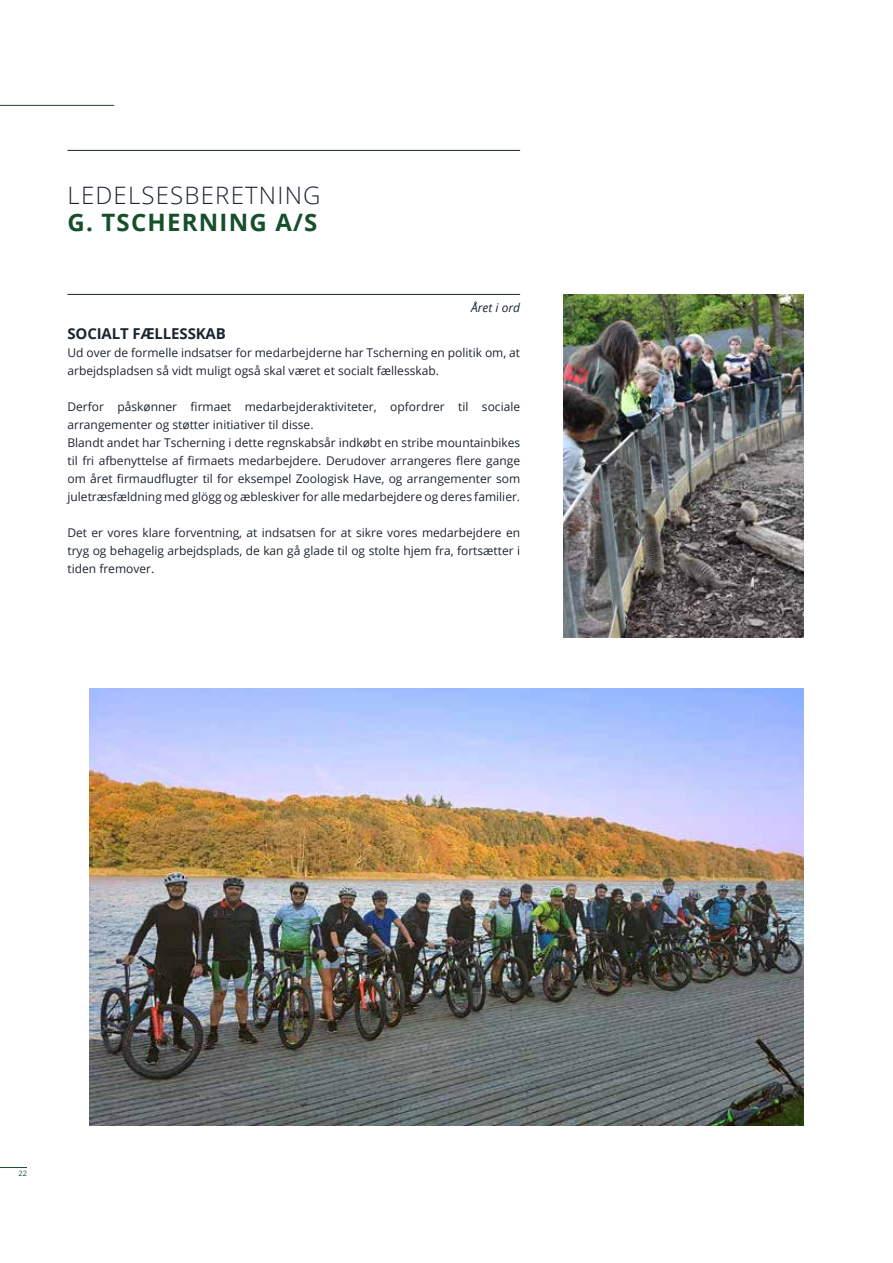
<style>
.page{position:relative;width:893px;height:1263px;background:#fff}
.page>*{position:absolute;margin:0;border:0;box-sizing:border-box;transform-origin:0 0}
.t1{font:300 24px "Open Sans";letter-spacing:.05em;color:#1b2630}
.t2{font:700 24px "Open Sans";letter-spacing:.05em;color:#164f2c}
.t3{font:700 15px "Open Sans";letter-spacing:-.01em;color:#1b2630}
.t4{font:12px/18px "Open Sans";color:#1b2630}
.t5{font:italic 12px "Open Sans";color:#1b2630}
.t6{font:7.5px "Open Sans";color:#164f2c}
</style>
<div class="page">
<img style="left:563px;top:294px;width:241px;height:343px">
<svg style="left:0;top:1167px;width:27px;height:1px"></svg>
<hr style="left:0;top:105px;width:114px;height:1px;background:#164f2c">
<hr style="left:68px;top:150px;width:452px;height:1px;background:#1b2630">
<hr style="left:68px;top:294px;width:452px;height:1px;background:#1b2630">
<img style="left:89px;top:688px;width:715px;height:437px">
<h1 class="t1" style="left:68px;top:179px;width:255px">LEDELSESBERETNING</h1>
<h1 class="t2" style="left:68px;top:205px;width:251px">G. TSCHERNING A/S</h1>
<p class="t5" style="left:471px;top:299px;width:50px">Året i ord</p>
<p class="t3" style="left:68px;top:323px;width:160px">SOCIALT FÆLLESSKAB</p>
<p class="t4" style="left:68px;top:343px;width:454px">Ud over de formelle indsatser for medarbejderne har Tscherning en politik om, at arbejdspladsen så vidt muligt også skal været et socialt fællesskab.</p>
<p class="t4" style="left:68px;top:397px;width:454px">Derfor påskønner firmaet medarbejderaktiviteter, opfordrer til sociale arrangementer og støtter initiativer til disse.<br>Blandt andet har Tscherning i dette regnskabsår indkøbt en stribe mountainbikes til fri afbenyttelse af firmaets medarbejdere. Derudover arrangeres flere gange om året firmaudflugter til for eksempel Zoologisk Have, og arrangementer som juletræsfældning med glögg og æbleskiver for alle medarbejdere og deres familier.</p>
<p class="t4" style="left:68px;top:523px;width:454px;text-align:justify">Det er vores klare forventning, at indsatsen for at sikre vores medarbejdere en tryg og behagelig arbejdsplads, de kan gå glade til og stolte hjem fra, fortsætter i tiden fremover.</p>
<p class="t6" style="left:18px;top:1168px;width:10px">22</p>
</div>
